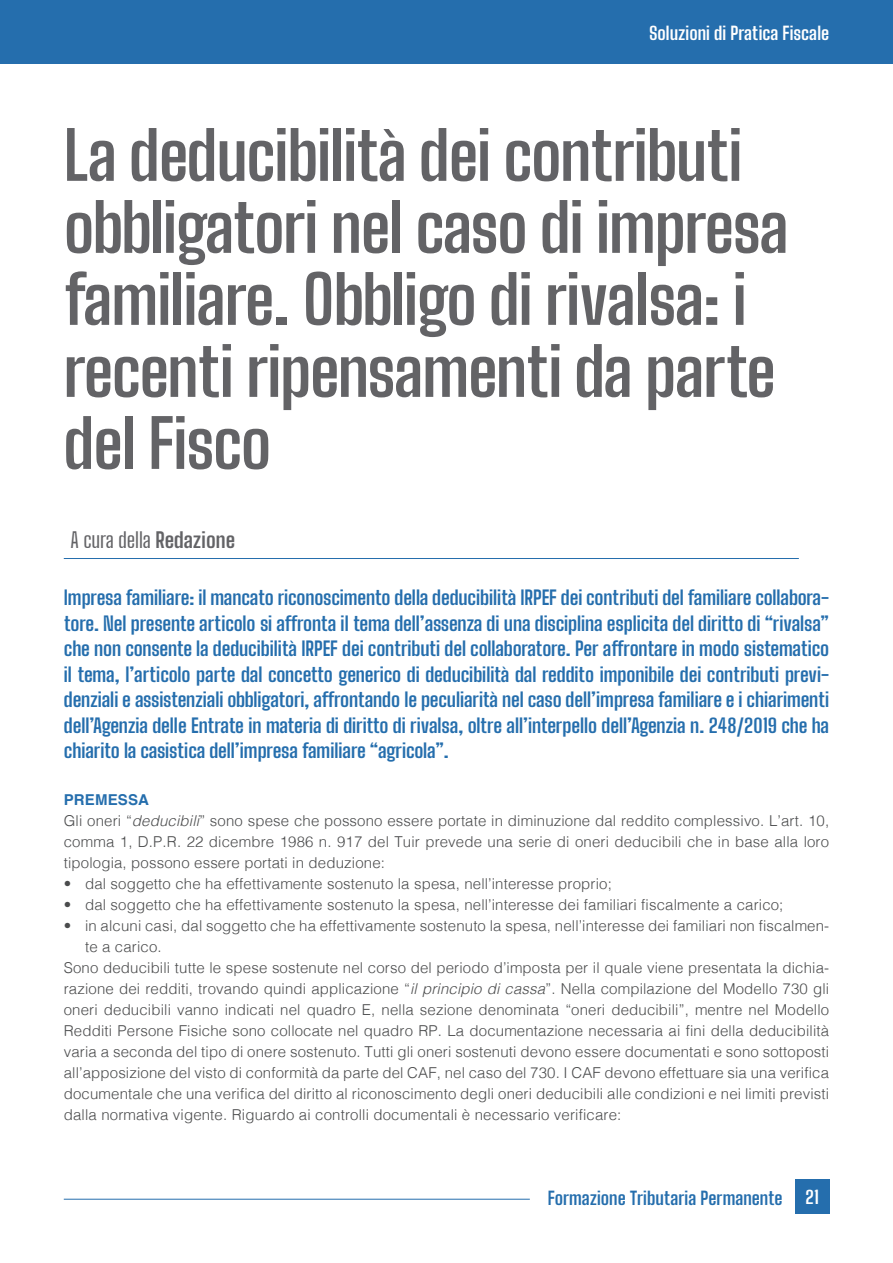
<style>
.page{position:relative;width:893px;height:1263px;background:#fff}
.page>*{position:absolute;margin:0;border:0;box-sizing:border-box;transform-origin:0 0}
.Titolo_Grigio{font:700 66px/72px "Big Shoulders Text";letter-spacing:-.015em;color:#636366}
.t1{font:21px "Big Shoulders Text";color:#636366}
.Elenco_Puntato_1{font:700 19.5px/25.5px "Big Shoulders Text";letter-spacing:-.005em;color:#256ead;text-align:justify}
.t2{font:700 18px "Big Shoulders Text";letter-spacing:.005em;color:#256ead}
.t3{font:700 18px "Big Shoulders Text";letter-spacing:.005em;color:#fff}
.Testo{font:300 15px/21px "Helvetica";letter-spacing:.01em;color:#4b4c4d;text-align:justify}
.Elenco_Puntato_1-2{font:300 15px/21px "Helvetica";letter-spacing:.01em;color:#4b4c4d}
.Testo-2{font:700 15px "Helvetica";letter-spacing:.01em;color:#256ead}
.s1{font-weight:700}
.s2{font-style:italic}
</style>
<div class="page">
<div style="left:0;top:0;width:893px;height:64px;background:#256ead"></div>
<hr style="left:64px;top:1199px;width:466px;height:1px;background:#256ead">
<div style="left:795px;top:1179px;width:34px;height:34px;background:#256ead"></div>
<hr style="left:64px;top:558px;width:735px;height:1px;background:#256ead">
<p class="t3" style="left:649px;top:21px;width:182px">Soluzioni di Pratica Fiscale</p>
<p class="Titolo_Grigio" style="left:64px;top:120px;width:726px">La deducibilità dei contributi obbligatori nel caso di impresa familiare. Obbligo di rivalsa: i recenti ripensamenti da parte del Fisco</p>
<p class="t1" style="left:71px;top:526px;width:166px">A cura della <span class="s1">Redazione</span></p>
<p class="Elenco_Puntato_1" style="left:64px;top:585px;width:767px">Impresa familiare: il mancato riconoscimento della deducibilità IRPEF dei contributi del familiare collabora&shy;tore. Nel presente articolo si affronta il tema dell’assenza di una disciplina esplicita del diritto di “rivalsa” che non consente la deducibilità IRPEF dei contributi del collaboratore. Per affrontare in modo sistematico il tema, l’articolo parte dal concetto generico di deducibilità dal reddito imponibile dei contributi previ&shy;denziali e assistenziali obbligatori, affrontando le peculiarità nel caso dell’impresa familiare e i chiarimenti dell’Agenzia delle Entrate in materia di diritto di rivalsa, oltre all’interpello dell’Agenzia n. 248/2019 che ha chiarito la casistica dell’impresa familiare “agricola”.</p>
<p class="Testo-2" style="left:64px;top:790px;width:87px">PREMESSA</p>
<p class="Testo" style="left:64px;top:809px;width:767px">Gli oneri “<span class="s2">deducibili</span>” sono spese che possono essere portate in diminuzione dal reddito complessivo. L’art. 10, comma 1, D.P.R. 22 dicembre 1986 n. 917 del Tuir prevede una serie di oneri deducibili che in base alla loro tipologia, possono essere portati in deduzione:</p>
<p class="Elenco_Puntato_1-2" style="left:64px;top:872px;width:550px">• dal soggetto che ha effettivamente sostenuto la spesa, nell’interesse proprio;</p>
<p class="Elenco_Puntato_1-2" style="left:64px;top:893px;width:721px">• dal soggetto che ha effettivamente sostenuto la spesa, nell’interesse dei familiari fiscalmente a carico;</p>
<p class="Elenco_Puntato_1-2" style="left:85px;top:914px;width:746px;text-indent:-21px">• in alcuni casi, dal soggetto che ha effettivamente sostenuto la spesa, nell’interesse dei familiari non fiscalmen&shy;te a carico.</p>
<p class="Testo" style="left:64px;top:956px;width:767px">Sono deducibili tutte le spese sostenute nel corso del periodo d’imposta per il quale viene presentata la dichia&shy;razione dei redditi, trovando quindi applicazione “<span class="s2">il principio di cassa</span>”. Nella compilazione del Modello 730 gli oneri deducibili vanno indicati nel quadro E, nella sezione denominata “oneri deducibili”, mentre nel Modello Redditi Persone Fisiche sono collocate nel quadro RP. La documentazione necessaria ai fini della deducibilità varia a seconda del tipo di onere sostenuto. Tutti gli oneri sostenuti devono essere documentati e sono sottoposti all’apposizione del visto di conformità da parte del CAF, nel caso del 730. I CAF devono effettuare sia una verifica documentale che una verifica del diritto al riconoscimento degli oneri deducibili alle condizioni e nei limiti previsti dalla normativa vigente. Riguardo ai controlli documentali è necessario verificare:</p>
<p class="t2" style="left:548px;top:1185px;width:236px">Formazione Tributaria Permanente</p>
<p class="t3" style="left:806px;top:1184px;width:15px">21</p>
</div>
